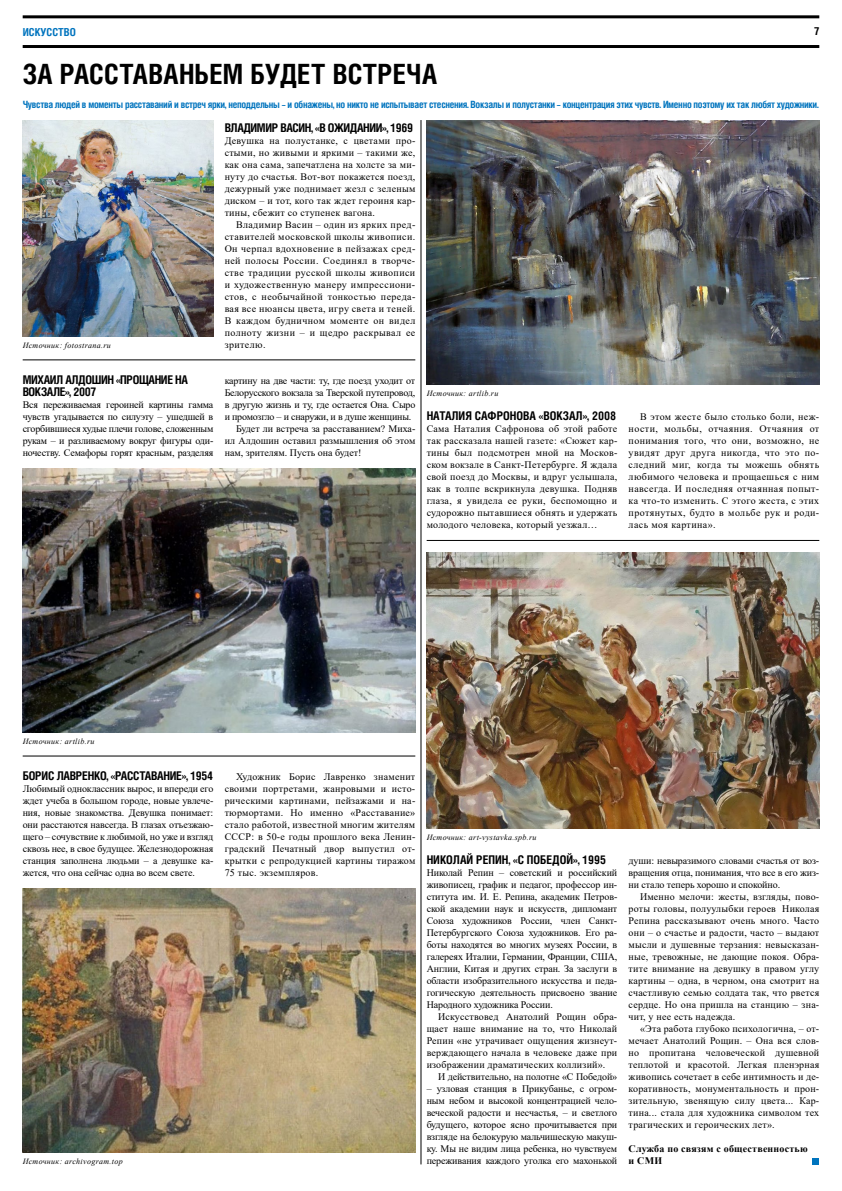
<style>
.page{position:relative;width:842px;height:1191px;background:#fff}
.page>*{position:absolute;margin:0;border:0;box-sizing:border-box;transform-origin:0 0}
.t1{font:700 27.9px "Helios Cond C";letter-spacing:.005em;color:#000}
.t2{font:700 12px/12px "Helios Cond C";letter-spacing:-.02em;color:#000}
.t3{font:700 12px "Helios Cond C";color:#000}
.t4{font:700 11px "Helios Cond C";color:#0074be}
.t5{font:700 11px "Helios Cond C";color:#000}
.t6{font:10px/12px "Times New Roman";color:#000;text-align:justify}
.t7{font:700 10px "Helios Cond C";letter-spacing:-.03em;color:#0074be}
.t8{font:10px "Times New Roman";letter-spacing:-.02em;color:#000}
.t9{font:700 10px/12px "Times New Roman";letter-spacing:.02em;color:#000}
.t10{font:italic 8px "Times New Roman";letter-spacing:.04em;color:#000}
</style>
<div class="page">
<hr style="left:23px;top:15px;width:796px;height:3px;background:#000">
<hr style="left:421px;top:120px;width:1px;height:1044px;background:#000">
<hr style="left:23px;top:45px;width:796px;height:3px;background:#000">
<div style="left:812px;top:1157px;width:7px;height:7px;background:#0074be"></div>
<img style="left:23px;top:120px;width:190px;height:216px">
<img style="left:427px;top:120px;width:392px;height:264px">
<hr style="left:23px;top:755px;width:392px;height:1px;background:#000">
<hr style="left:427px;top:540px;width:392px;height:1px;background:#000">
<hr style="left:23px;top:359px;width:392px;height:1px;background:#000">
<img style="left:427px;top:552px;width:392px;height:276px">
<img style="left:23px;top:888px;width:392px;height:264px">
<img style="left:23px;top:468px;width:392px;height:264px">
<p class="t4" style="left:23px;top:25px;width:55px">ИСКУССТВО</p>
<h1 class="t1" style="left:23px;top:57px;width:416px">ЗА РАССТАВАНЬЕМ БУДЕТ ВСТРЕЧА</h1>
<p class="t5" style="left:814px;top:25px;width:7px">7</p>
<p class="t7" style="left:23px;top:98px;width:797px">Чувства людей в моменты расставаний и встреч ярки, неподдельны – и обнажены, но никто не испытывает стеснения. Вокзалы и полустанки – концентрация этих чувств. Именно поэтому их так любят художники.</p>
<p class="t10" style="left:23px;top:340px;width:90px">Источник: fotostrana.ru</p>
<p class="t2" style="left:23px;top:373px;width:167px">МИХАИЛ АЛДОШИН «ПРОЩАНИЕ НА<br>ВОКЗАЛЕ», 2007</p>
<p class="t6" style="left:23px;top:398px;width:192px">Вся переживаемая героиней картины гамма чувств угадывается по силуэту – ушедшей в сгорбившиеся худые плечи голове, сложенным рукам – и разливаемому вокруг фигуры оди&shy;ночеству. Семафоры горят красным, разделяя</p>
<p class="t2" style="left:225px;top:121px;width:190px">ВЛАДИМИР ВАСИН, «В ОЖИДАНИИ», 1969</p>
<p class="t6" style="left:225px;top:134px;width:192px">Девушка на полустанке, с цветами про&shy;стыми, но живыми и яркими – такими же, как она сама, запечатлена на холсте за ми&shy;нуту до счастья. Вот-вот покажется поезд, дежурный уже поднимает жезл с зеленым диском – и тот, кого так ждет героиня кар&shy;тины, сбежит со ступенек вагона.</p>
<p class="t6" style="left:225px;top:218px;width:192px;text-indent:11px">Владимир Васин – один из ярких пред&shy;ставителей московской школы живописи.<br>Он черпал вдохновение в пейзажах сред&shy;ней полосы России. Соединял в творче&shy;стве традиции русской школы живописи и художественную манеру импрессиони&shy;стов, с необычайной тонкостью переда&shy;вая все нюансы цвета, игру света и теней.<br>В каждом будничном моменте он видел полноту жизни – и щедро раскрывал ее зрителю.</p>
<p class="t8" style="left:225px;top:374px;width:192px">картину на две части: ту, где поезд уходит от</p>
<p class="t8" style="left:225px;top:386px;width:192px">Белорусского вокзала за Тверской путепровод,</p>
<p class="t8" style="left:225px;top:398px;width:192px">в другую жизнь и ту, где остается Она. Сыро</p>
<p class="t8" style="left:225px;top:410px;width:188px">и промозгло – и снаружи, и в душе женщины.</p>
<p class="t6" style="left:236px;top:422px;width:181px">Будет ли встреча за расставанием? Миха-</p>
<p class="t6" style="left:225px;top:434px;width:192px">ил Алдошин оставил размышления об этом</p>
<p class="t6" style="left:225px;top:446px;width:138px">нам, зрителям. Пусть она будет!</p>
<p class="t10" style="left:427px;top:388px;width:73px">Источник: artlib.ru</p>
<p class="t3" style="left:427px;top:409px;width:191px">НАТАЛИЯ САФРОНОВА «ВОКЗАЛ», 2008</p>
<p class="t6" style="left:427px;top:422px;width:192px">Сама Наталия Сафронова об этой работе так рассказала нашей газете: «Сюжет кар&shy;тины был подсмотрен мной на Москов&shy;ском вокзале в Санкт-Петербурге. Я ждала свой поезд до Москвы, и вдруг услышала, как в толпе вскрикнула девушка. Подняв глаза, я увидела ее руки, беспомощно и судорожно пытавшиеся обнять и удержать молодого человека, который уезжал…</p>
<p class="t6" style="left:629px;top:410px;width:192px;text-indent:11px">В этом жесте было столько боли, неж&shy;ности, мольбы, отчаяния. Отчаяния от понимания того, что они, возможно, не увидят друг друга никогда, что это по&shy;следний миг, когда ты можешь обнять любимого человека и прощаешься с ним навсегда. И последняя отчаянная попыт&shy;ка что-то изменить. С этого жеста, с этих протянутых, будто в мольбе рук и роди&shy;лась моя картина».</p>
<p class="t10" style="left:23px;top:736px;width:73px">Источник: artlib.ru</p>
<p class="t2" style="left:23px;top:769px;width:192px">БОРИС ЛАВРЕНКО, «РАССТАВАНИЕ», 1954</p>
<p class="t6" style="left:23px;top:782px;width:192px">Любимый одноклассник вырос, и впереди его ждет учеба в большом городе, новые увлече&shy;ния, новые знакомства. Девушка понимает: они расстаются навсегда. В глазах отъезжаю&shy;щего – сочувствие к любимой, но уже и взгляд сквозь нее, в свое будущее. Железнодорожная станция заполнена людьми – а девушке ка&shy;жется, что она сейчас одна во всем свете.</p>
<p class="t10" style="left:23px;top:1156px;width:102px">Источник: archivogram.top</p>
<p class="t6" style="left:225px;top:770px;width:192px;text-indent:11px">Художник Борис Лавренко знаменит своими портретами, жанровыми и исто&shy;рическими картинами, пейзажами и на&shy;тюрмортами. Но именно «Расставание» стало работой, известной многим жителям СССР: в 50-е годы прошлого века Ленин&shy;градский Печатный двор выпустил от&shy;крытки с репродукцией картины тиражом 75 тыс. экземпляров.</p>
<p class="t10" style="left:427px;top:832px;width:111px">Источник: art-vystavka.spb.ru</p>
<p class="t3" style="left:427px;top:853px;width:181px">НИКОЛАЙ РЕПИН, «С ПОБЕДОЙ», 1995</p>
<p class="t6" style="left:427px;top:866px;width:192px">Николай Репин – советский и российский живописец, график и педагог, профессор ин&shy;ститута им. И. Е. Репина, академик Петров&shy;ской академии наук и искусств, дипломант Союза художников России, член Санкт-Петербургского Союза художников. Его ра&shy;боты находятся во многих музеях России, в галереях Италии, Германии, Франции, США, Англии, Китая и других стран. За заслуги в области изобразительного искусства и педа&shy;гогическую деятельность присвоено звание Народного художника России.</p>
<p class="t6" style="left:427px;top:1010px;width:192px;text-indent:11px">Искусствовед Анатолий Рощин обра&shy;щает наше внимание на то, что Николай Репин «не утрачивает ощущения жизнеут&shy;верждающего начала в человеке даже при изображении драматических коллизий».</p>
<p class="t6" style="left:438px;top:1070px;width:181px">И действительно, на полотне «С Победой»</p>
<p class="t6" style="left:427px;top:1082px;width:192px">– узловая станция в Прикубанье, с огром&shy;ным небом и высокой концентрацией чело&shy;веческой радости и несчастья, – и светлого будущего, которое ясно прочитывается при взгляде на белокурую мальчишескую макуш&shy;ку. Мы не видим лица ребенка, но чувствуем переживания каждого уголка его махонькой</p>
<p class="t6" style="left:629px;top:854px;width:192px">души: невыразимого словами счастья от воз&shy;вращения отца, понимания, что все в его жиз&shy;ни стало теперь хорошо и спокойно.</p>
<p class="t6" style="left:629px;top:890px;width:192px;text-indent:11px">Именно мелочи: жесты, взгляды, пово&shy;роты головы, полуулыбки героев Николая Репина рассказывают очень много. Часто они – о счастье и радости, часто – выдают мысли и душевные терзания: невысказан&shy;ные, тревожные, не дающие покоя. Обра&shy;тите внимание на девушку в правом углу картины – одна, в черном, она смотрит на счастливую семью солдата так, что рвется сердце. Но она пришла на станцию – зна&shy;чит, у нее есть надежда.</p>
<p class="t6" style="left:629px;top:1022px;width:192px;text-indent:11px">«Эта работа глубоко психологична, – от&shy;мечает Анатолий Рощин. – Она вся слов&shy;но пропитана человеческой душевной теплотой и красотой. Легкая пленэрная живопись сочетает в себе интимность и де&shy;коративность, монументальность и прон&shy;зительную, звенящую силу цвета... Кар&shy;тина... стала для художника символом тех трагических и героических лет».</p>
<p class="t9" style="left:629px;top:1142px;width:180px">Служба по связям с общественностью и СМИ</p>
</div>
